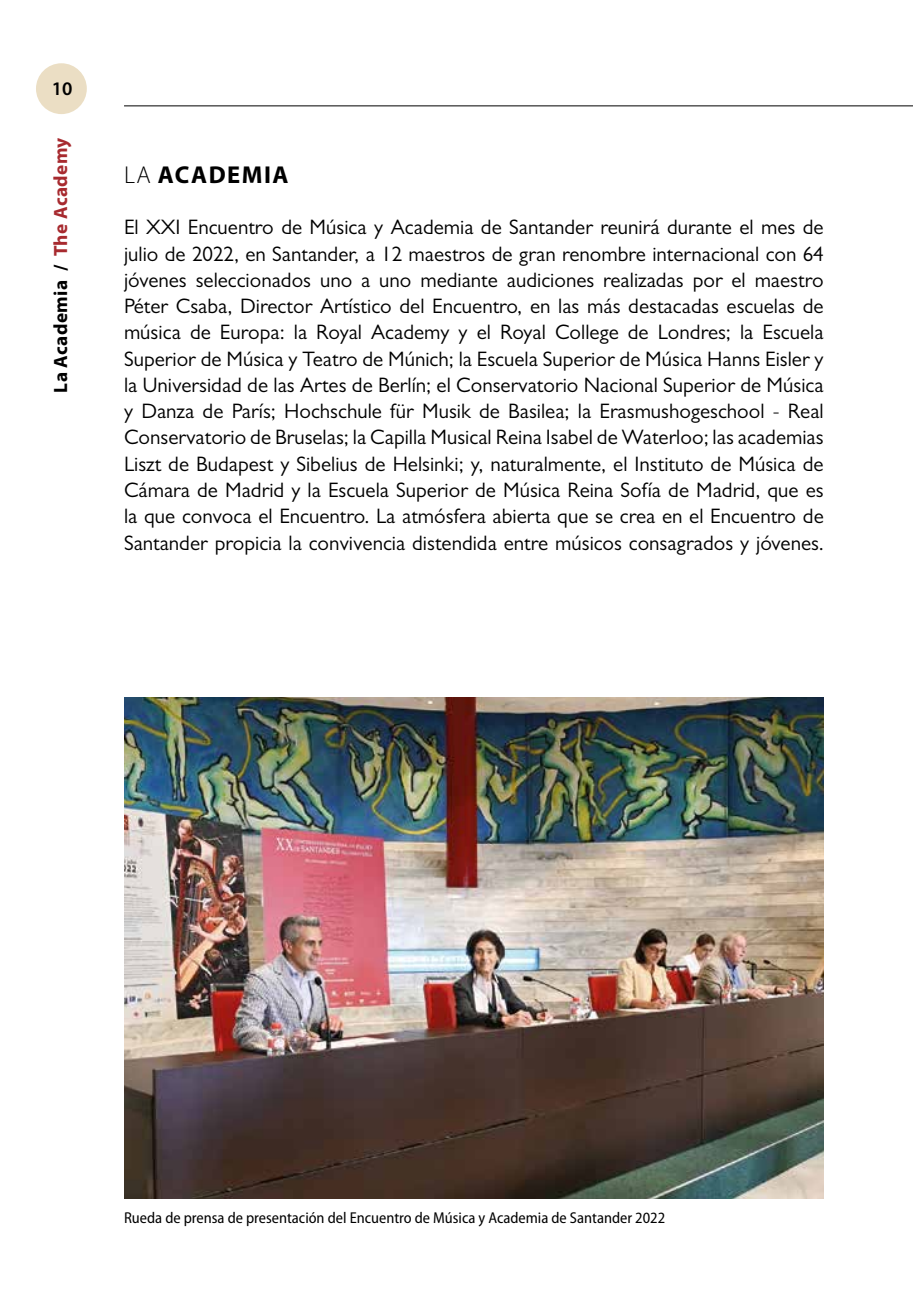
<style>
.page{position:relative;width:913px;height:1300px;background:#fff}
.page>*{position:absolute;margin:0;border:0;box-sizing:border-box;transform-origin:0 0}
.t1{font:700 24.5px "Myriad Pro";letter-spacing:.06em;color:#000}
.t2{font:21px/26.2px "Gill Sans MT Pro";color:#000;text-align:justify}
.t3{font:700 19.25px "Myriad Pro";letter-spacing:.02em;color:#000}
.t4{font:600 19.25px "Myriad Pro";color:#000}
.t5{font:semi-condensed 15.75px "Myriad Pro";color:#000}
.s1{color:#a72a2f}
.s2{font-weight:300}
</style>
<div class="page">
<hr style="left:124px;top:105px;width:789px;height:1px;background:#000">
<div style="left:36px;top:63px;width:51px;height:51px;background:#ebdec4;border-radius:50%"></div>
<img style="left:124px;top:697px;width:699px;height:501px">
<p class="t4" style="left:52px;top:76px;width:22px">10</p>
<p class="t3" style="left:48px;top:393px;width:256px;rotate:-90deg">La Academia / <span class="s1">The Academy</span></p>
<p class="t1" style="left:124px;top:159px;width:166px"><span class="s2">LA</span> ACADEMIA</p>
<p class="t2" style="left:124px;top:214px;width:701px">El XXI Encuentro de Música y Academia de Santander reunirá durante el mes de julio de 2022, en Santander, a 12 maestros de gran renombre internacional con 64 jóvenes seleccionados uno a uno mediante audiciones realizadas por el maestro Péter Csaba, Director Artístico del Encuentro, en las más destacadas escuelas de música de Europa: la Royal Academy y el Royal College de Londres; la Escuela Superior de Música y Teatro de Múnich; la Escuela Superior de Música Hanns Eisler y la Universidad de las Artes de Berlín; el Conservatorio Nacional Superior de Música y Danza de París; Hochschule für Musik de Basilea; la Erasmushogeschool - Real Conservatorio de Bruselas; la Capilla Musical Reina Isabel de Waterloo; las academias Liszt de Budapest y Sibelius de Helsinki; y, naturalmente, el Instituto de Música de Cámara de Madrid y la Escuela Superior de Música Reina Sofía de Madrid, que es la que convoca el Encuentro. La atmósfera abierta que se crea en el Encuentro de Santander propicia la convivencia distendida entre músicos consagrados y jóvenes.</p>
<p class="t5" style="left:124px;top:1207px;width:543px">Rueda de prensa de presentación del Encuentro de Música y Academia de Santander 2022</p>
</div>
